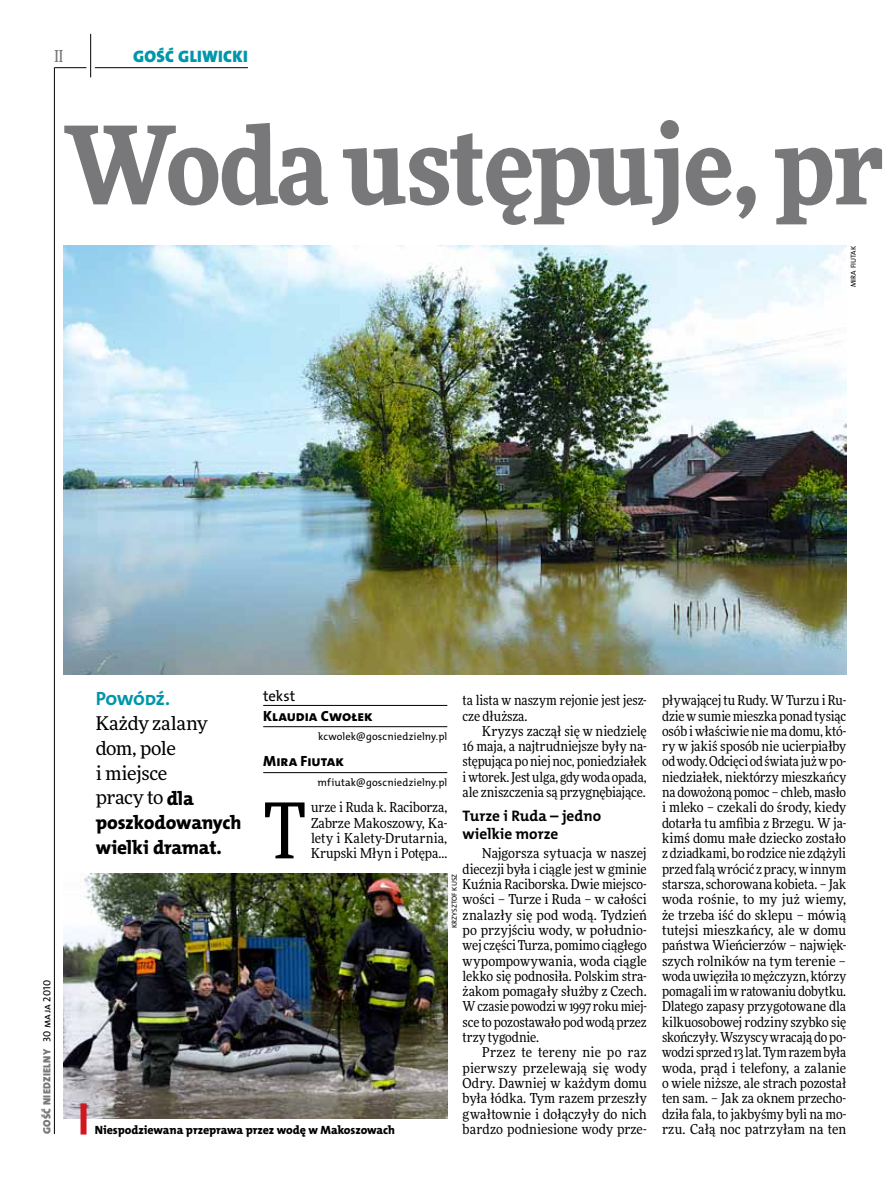
<style>
.page{position:relative;width:893px;height:1191px;background:#fff}
.page>*{position:absolute;margin:0;border:0;box-sizing:border-box;transform-origin:0 0}
.t1{font:900 108px "Freeday Narrow";letter-spacing:-.01em;color:#787779}
.t2{font:76.95px "Freeday Narrow News";color:#000}
.t3{font:19.35px/24.9px "The Mix HP8 Ex Bld";letter-spacing:-.01em;color:#000}
.t4{font:19.35px "The Mix HP7 Bld";color:#0096aa}
.t5{font:18.9px/24.9px "Freeday News";letter-spacing:-.015em;color:#000}
.t6{font:16.65px "The Mix HP9 Blk";letter-spacing:.02em;color:#0096aa}
.t7{font:500 16.5px "Freeday Narrow";color:#787779;scale:.9 1}
.t8{font:15.3px/17.7px "The Mix HP7 Bld";color:#000}
.t9{font:14.85px "The Mix HP8 Ex Bld";color:#000}
.t10{font:14.85px "The Mix HP5 Plain";letter-spacing:-.005em;color:#000}
.t11{font:13.65px/15.3px "Freeday Narrow News";letter-spacing:-.005em;color:#000;text-align:justify}
.t12{font:12px "The Mix HP8 Ex Bld";letter-spacing:-.005em;color:#000}
.t13{font:10.5px "The Mix HP5 Plain";letter-spacing:.01em;color:#000}
.t14{font:10.5px "The Mix HP9 Blk";letter-spacing:.025em;color:#787779}
.t15{font:7.2px "The Mix HP5 Plain";color:#000}
.s1{font-family:"The Mix HP5 Plain";color:#000}
.s2{font-family:"The Mix HP8 Ex Bld";font-size:19.35px}
</style>
<div class="page">
<hr style="left:54px;top:67px;width:1px;height:1067px;background:#000">
<hr style="left:90px;top:34px;width:1px;height:43px;background:#000">
<hr style="left:54px;top:67px;width:32px;height:1px;background:#000">
<hr style="left:95px;top:67px;width:153px;height:1px;background:#000">
<img style="left:64px;top:246px;width:782px;height:428px">
<img style="left:64px;top:873px;width:383px;height:245px">
<hr style="left:263px;top:705px;width:184px;height:1px;background:#000">
<hr style="left:263px;top:726px;width:184px;height:1px;background:#000">
<hr style="left:263px;top:772px;width:184px;height:1px;background:#000">
<div style="left:81px;top:1103px;width:6px;height:31px;background:#d3151f"></div>
<p class="t7" style="left:54px;top:46px;width:11px">II</p>
<p class="t6" style="left:133px;top:46px;width:116px">GOŚĆ GLIWICKI</p>
<h1 class="t1" style="left:64px;top:95px;width:823px">Woda ustępuje, pr</h1>
<p class="t15" style="left:849px;top:287px;width:43px;rotate:-90deg">mira fi utak</p>
<p class="t14" style="left:40px;top:1134px;width:156px;rotate:-90deg">GOŚĆ NIEDZIELNY <span class="s1">30 maja 2010</span></p>
<p class="t10" style="left:263px;top:686px;width:33px">tekst</p>
<p class="t9" style="left:263px;top:706px;width:111px">Klaudia Cwołek</p>
<p class="t13" style="left:318px;top:729px;width:131px">kcwolek@goscniedzielny.pl</p>
<p class="t9" style="left:263px;top:752px;width:82px">Mira Fiutak</p>
<p class="t13" style="left:318px;top:775px;width:131px">mfiutak@goscniedzielny.pl</p>
<h3 class="t4" style="left:96px;top:686px;width:76px">Powódź.</h3>
<h3 class="t5" style="left:96px;top:710px;width:114px">Każdy zalany dom, pole<br>i miejsce pracy to <span class="s2">dla</span></h3>
<h3 class="t3" style="left:96px;top:810px;width:147px">poszkodowanych wielki dramat.</h3>
<p class="t11" style="left:463px;top:692px;width:186px">ta lista w naszym rejonie jest jesz&shy;cze dłuższa.</p>
<p class="t11" style="left:463px;top:723px;width:186px;text-indent:20px">Kryzys zaczął się w niedzielę 16 maja, a najtrudniejsze były na&shy;stępująca po niej noc, poniedziałek i wtorek. Jest ulga, gdy woda opada, ale zniszczenia są przygnębiające.</p>
<p class="t8" style="left:463px;top:807px;width:140px">Turze i Ruda – jedno wielkie morze</p>
<p class="t11" style="left:463px;top:845px;width:186px;text-indent:20px">Najgorsza sytuacja w naszej diecezji była i ciągle jest w gminie Kuźnia Raciborska. Dwie miejsco&shy;wości – Turze i Ruda – w całości znalazły się pod wodą. Tydzień po przyjściu wody, w południo&shy;wej części Turza, pomimo ciągłego wypompowywania, woda ciągle lekko się podnosiła. Polskim stra&shy;żakom pomagały służby z Czech.<br>W czasie powodzi w 1997 roku miej&shy;sce to pozostawało pod wodą przez trzy tygodnie.</p>
<p class="t11" style="left:463px;top:1044px;width:186px;text-indent:20px">Przez te tereny nie po raz pierwszy przelewają się wody Odry. Dawniej w każdym domu była łódka. Tym razem przeszły gwałtownie i dołączyły do nich bardzo podniesione wody prze-</p>
<h2 class="t2" style="left:263px;top:783px;width:45px">T</h2>
<p class="t11" style="left:311px;top:799px;width:138px">urze i Ruda k. Raciborza, Zabrze Makoszowy, Ka&shy;lety i Kalety-Drutarnia, Krupski Młyn i Potępa…</p>
<p class="t15" style="left:450px;top:928px;width:55px;rotate:-90deg">Krzysztof Kusz</p>
<p class="t12" style="left:95px;top:1122px;width:302px">Niespodziewana przeprawa przez wodę w Makoszowach</p>
<p class="t11" style="left:662px;top:692px;width:186px">pływającej tu Rudy. W Turzu i Ru&shy;dzie w sumie mieszka ponad tysiąc osób i właściwie nie ma domu, któ&shy;ry w jakiś sposób nie ucierpiałby od wody. Odcięci od świata już w po&shy;niedziałek, niektórzy mieszkańcy na dowożoną pomoc – chleb, masło i mleko – czekali do środy, kiedy dotarła tu amfibia z Brzegu. W ja&shy;kimś domu małe dziecko zostało z dziadkami, bo rodzice nie zdążyli przed falą wrócić z pracy, w innym starsza, schorowana kobieta. – Jak woda rośnie, to my już wiemy, że trzeba iść do sklepu – mówią tutejsi mieszkańcy, ale w domu państwa Wieńcierzów – najwięk&shy;szych rolników na tym terenie – woda uwięziła 10 mężczyzn, którzy pomagali im w ratowaniu dobytku.<br>Dlatego zapasy przygotowane dla kilkuosobowej rodziny szybko się skończyły. Wszyscy wracają do po&shy;wodzi sprzed 13 lat. Tym razem była woda, prąd i telefony, a zalanie o wiele niższe, ale strach pozostał ten sam. – Jak za oknem przecho&shy;dziła fala, to jakbyśmy byli na mo&shy;rzu. Całą noc patrzyłam na ten</p>
</div>
